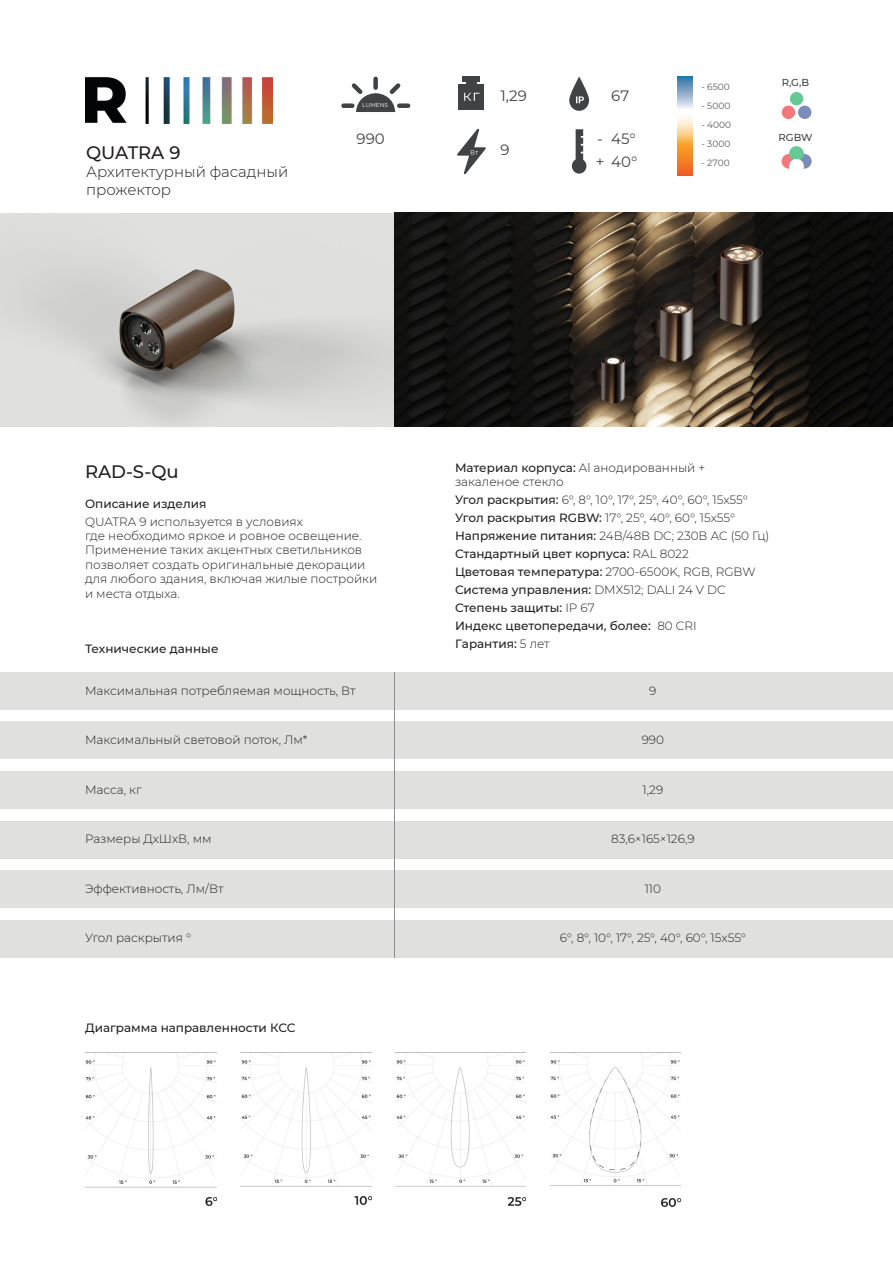
<style>
.page{position:relative;width:893px;height:1263px;background:#fff}
.page>*{position:absolute;margin:0;border:0;box-sizing:border-box;transform-origin:0 0}
.t1{font:500 18px "Montserrat";color:#231f20}
.t2{font:300 15px/18px "Montserrat";color:#231f20}
.t3{font:15px/22.5px "Montserrat";color:#404345}
.t4{font:300 12px/14.4px "Montserrat";color:#231f20}
.t5{font:500 12px/18px "Montserrat";color:#231f20}
.t6{font:500 10.05px "Montserrat";color:#424545}
.t7{font:9px "Montserrat";color:#585b5c}
.t8{font:5.7px "Montserrat";color:#fff}
.s1{font-weight:500}
.s2{font-weight:300}
</style>
<div class="page">
<img style="left:85px;top:77px;width:188px;height:46px">
<div style="left:0;top:722px;width:893px;height:37px;background:#e0e1df"></div>
<div style="left:0;top:672px;width:893px;height:37px;background:#e0e1df"></div>
<div style="left:0;top:771px;width:893px;height:38px;background:#e0e1df"></div>
<div style="left:0;top:821px;width:893px;height:37px;background:#e0e1df"></div>
<div style="left:0;top:871px;width:893px;height:37px;background:#e0e1df"></div>
<div style="left:0;top:920px;width:893px;height:38px;background:#e0e1df"></div>
<svg style="left:341px;top:76px;width:70px;height:36px"></svg>
<div style="left:459px;top:84px;width:25px;height:26px;background:#404345"></div>
<div style="left:463px;top:77px;width:17px;height:5px;background:#404345"></div>
<div style="left:466px;top:81px;width:11px;height:11px;background:#404345"></div>
<svg style="left:464px;top:93px;width:15px;height:8px"></svg>
<svg style="left:457px;top:129px;width:29px;height:45px"></svg>
<svg style="left:569px;top:77px;width:20px;height:34px"></svg>
<svg style="left:572px;top:129px;width:14px;height:45px"></svg>
<svg style="left:677px;top:77px;width:15px;height:98px"></svg>
<hr style="left:394px;top:672px;width:1px;height:286px;background:#8c8d8e">
<svg style="left:782px;top:106px;width:13px;height:13px"></svg>
<div style="left:798px;top:106px;width:13px;height:13px;background:#7b8cb8;border-radius:50%"></div>
<div style="left:790px;top:92px;width:13px;height:13px;background:#66c995;border-radius:50%"></div>
<div style="left:782px;top:154px;width:14px;height:15px;background:#f4777b;border-radius:50%"></div>
<svg style="left:797px;top:154px;width:15px;height:15px"></svg>
<svg style="left:789px;top:146px;width:15px;height:15px"></svg>
<div style="left:789px;top:159px;width:15px;height:15px;background:#fff;border-radius:50%"></div>
<img style="left:550px;top:1053px;width:130px;height:155px">
<img style="left:395px;top:1053px;width:131px;height:153px">
<img style="left:240px;top:1053px;width:131px;height:153px">
<img style="left:85px;top:1053px;width:132px;height:154px">
<img style="left:412px;top:213px;width:481px;height:214px">
<svg style="left:0;top:213px;width:412px;height:214px;background:#c2c2bf"></svg>
<h1 class="t1" style="left:86px;top:145px;width:96px">QUATRA 9</h1>
<p class="t2" style="left:86px;top:162px;width:204px">Архитектурный фасадный прожектор</p>
<p class="t8" style="left:362px;top:103px;width:27px">LUMENS</p>
<p class="t3" style="left:357px;top:129px;width:30px">990</p>
<p class="t3" style="left:500px;top:85px;width:28px">1,29</p>
<p class="t3" style="left:500px;top:140px;width:11px">9</p>
<p class="t3" style="left:596px;top:129px;width:10px">- +</p>
<p class="t3" style="left:611px;top:85px;width:19px">67</p>
<p class="t3" style="left:611px;top:129px;width:28px">45°<br>40°</p>
<p class="t7" style="left:701px;top:83px;width:30px">- 6500</p>
<p class="t7" style="left:701px;top:103px;width:30px">- 5000</p>
<p class="t7" style="left:701px;top:122px;width:31px">- 4000</p>
<p class="t7" style="left:701px;top:141px;width:30px">- 3000</p>
<p class="t7" style="left:701px;top:160px;width:30px">- 2700</p>
<p class="t6" style="left:782px;top:79px;width:29px">R,G,B</p>
<p class="t6" style="left:778px;top:133px;width:36px">RGBW</p>
<h1 class="t1" style="left:85px;top:464px;width:95px">RAD-S-Qu</h1>
<p class="t5" style="left:85px;top:494px;width:123px">Описание изделия</p>
<p class="t4" style="left:85px;top:515px;width:294px">QUATRA 9 используется в условиях<br>где необходимо яркое и ровное освещение.<br>Применение таких акцентных светильников позволяет создать оригинальные декорации для любого здания, включая жилые постройки и места отдыха.</p>
<p class="t5" style="left:85px;top:639px;width:135px">Технические данные</p>
<p class="t4" style="left:85px;top:683px;width:272px">Максимальная потребляемая мощность, Вт</p>
<p class="t4" style="left:85px;top:732px;width:224px">Максимальный световой поток, Лм*</p>
<p class="t4" style="left:85px;top:782px;width:58px">Масса, кг</p>
<p class="t4" style="left:85px;top:831px;width:128px">Размеры ДхШхВ, мм</p>
<p class="t4" style="left:85px;top:881px;width:140px">Эффективность, Лм/Вт</p>
<p class="t4" style="left:85px;top:930px;width:108px">Угол раскрытия °</p>
<p class="t5" style="left:85px;top:1018px;width:212px">Диаграмма направленности КСС</p>
<p class="t4" style="left:455px;top:460px;width:252px"><span class="s1">Материал корпуса:</span> Al анодированный + закаленое стекло</p>
<p class="t5" style="left:455px;top:490px;width:316px">Угол раскрытия: <span class="s2">6°, 8°, 10°, 17°, 25°, 40°, 60°, 15x55° </span>Угол раскрытия RGBW: <span class="s2">17°, 25°, 40°, 60°, 15x55° </span>Напряжение питания: <span class="s2">24В/48В DC; 230В AC (50 Гц)<br></span>Стандартный цвет корпуса: <span class="s2">RAL 8022<br></span>Цветовая температура: <span class="s2">2700-6500K, RGB, RGBW </span>Система управления: <span class="s2">DMX512; DALI 24 V DC </span>Степень защиты: <span class="s2">IP 67<br></span>Индекс цветопередачи, более: <span class="s2">80 CRI<br></span>Гарантия: <span class="s2">5 лет</span></p>
<p class="t4" style="left:649px;top:683px;width:9px">9</p>
<p class="t4" style="left:642px;top:732px;width:24px">990</p>
<p class="t4" style="left:642px;top:782px;width:22px">1,29</p>
<p class="t4" style="left:611px;top:831px;width:85px">83,6×165×126,9</p>
<p class="t4" style="left:645px;top:881px;width:18px">110</p>
<p class="t4" style="left:560px;top:930px;width:187px">6°, 8°, 10°, 17°, 25°, 40°, 60°, 15x55°</p>
</div>
